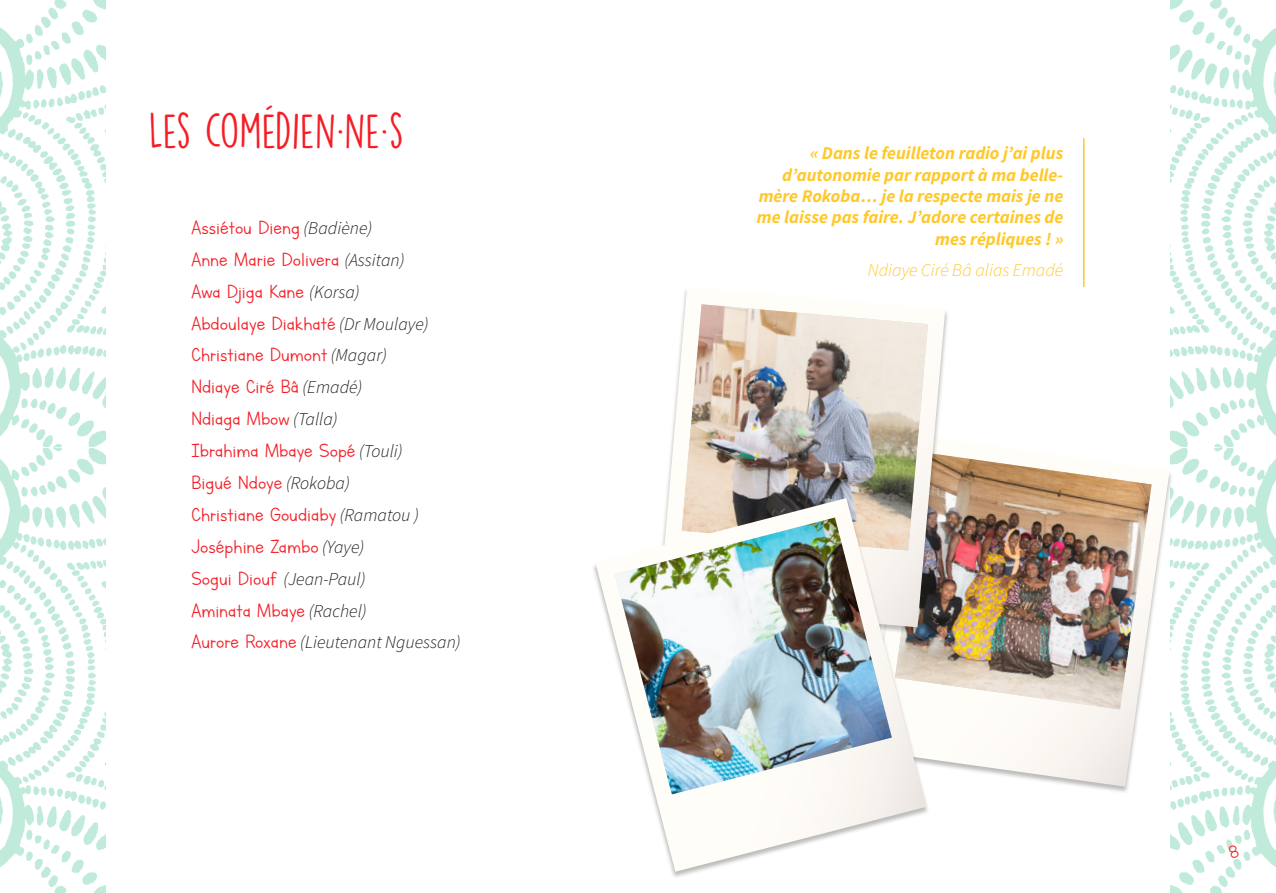
<style>
.page{position:relative;width:1276px;height:893px;background:#fff}
.page>*{position:absolute;margin:0;border:0;box-sizing:border-box;transform-origin:0 0}
._02-noms{font:45px "DK Lemon Yellow Sun";color:#f41e26}
._04-txt{font:22.5px "Lettersfor Learners";color:#f41e26}
._10-Verbatim{font:italic 700 18px/21.3px "Source Sans Pro";color:#ffc82a;text-align:right}
._04-txt-2{font:italic 300 18px "Source Sans Pro";color:#1d1d1b}
._11-Verbatim-nom{font:italic 300 18px "Source Sans Pro";color:#ffc82a}
.s1{font-family:"Source Sans Pro";font-weight:300;font-style:italic;font-size:18px;color:#1d1d1b}
.s2{font-family:"Lettersfor Learners";font-weight:400;font-style:normal;font-size:22.5px;color:#f41e26}
</style>
<div class="page">
<img style="left:0;top:0;width:1276px;height:893px">
<div style="left:106px;top:0;width:1063px;height:893px;background:#fff"></div>
<div style="left:865px;top:435px;width:308px;height:360px;background:#1d1d1b;opacity:.3"></div>
<svg style="left:929px;top:435px;width:240px;height:352px"></svg>
<img style="left:929px;top:453px;width:222px;height:256px">
<div style="left:655px;top:287px;width:294px;height:348px;background:#1d1d1b;opacity:.3"></div>
<svg style="left:659px;top:287px;width:286px;height:340px"></svg>
<img style="left:682px;top:304px;width:246px;height:194px">
<hr style="left:1083px;top:138px;width:1px;height:149px;background:#ffc82a">
<div style="left:591px;top:498px;width:338px;height:381px;background:#1d1d1b;opacity:.3"></div>
<svg style="left:595px;top:498px;width:331px;height:374px"></svg>
<img style="left:615px;top:517px;width:277px;height:277px">
<svg style="left:1228px;top:845px;width:11px;height:14px"></svg>
<p class="_02-noms" style="left:149px;top:103px;width:256px">LES COMÉDIEN.NE.S</p>
<p class="_04-txt" style="left:191px;top:215px;width:182px">Assiétou Dieng <span class="s1">(Badiène)</span></p>
<p class="_04-txt" style="left:191px;top:247px;width:215px">Anne Marie Dolivera <span class="s1">(Assitan)</span></p>
<p class="_04-txt" style="left:191px;top:279px;width:170px">Awa Djiga Kane <span class="s1">(Korsa)</span></p>
<p class="_04-txt" style="left:191px;top:311px;width:239px">Abdoulaye Diakhaté <span class="s1">(Dr Moulaye)</span></p>
<p class="_04-txt" style="left:191px;top:343px;width:197px">Christiane Dumont <span class="s1">(Magar)</span></p>
<p class="_04-txt" style="left:191px;top:375px;width:173px">Ndiaye Ciré Bâ <span class="s1">(Emadé)</span></p>
<p class="_04-txt" style="left:191px;top:407px;width:148px">Ndiaga Mbow <span class="s1">(Talla)</span></p>
<p class="_04-txt" style="left:191px;top:439px;width:213px">Ibrahima Mbaye Sopé <span class="s1">(Touli)</span></p>
<p class="_04-txt" style="left:191px;top:471px;width:160px">Bigué Ndoye <span class="s1">(Rokoba)</span></p>
<p class="_04-txt" style="left:191px;top:502px;width:229px">Christiane Goudiaby <span class="s1">(Ramatou )</span></p>
<p class="_04-txt" style="left:191px;top:534px;width:175px">Joséphine Zambo <span class="s1">(Yaye)</span></p>
<p class="_04-txt-2" style="left:191px;top:568px;width:176px"><span class="s2">Sogui Diouf</span> (Jean-Paul)</p>
<p class="_04-txt" style="left:191px;top:598px;width:177px">Aminata Mbaye <span class="s1">(Rachel)</span></p>
<p class="_04-txt-2" style="left:191px;top:632px;width:271px"><span class="s2">Aurore Roxane</span> (Lieutenant Nguessan)</p>
<p class="_10-Verbatim" style="left:757px;top:143px;width:308px">« Dans le feuilleton radio j’ai plus d’autonomie par rapport à ma belle&shy;mère Rokoba… je la respecte mais je ne me laisse pas faire. J’adore certaines de mes répliques ! »</p>
<p class="_11-Verbatim-nom" style="left:868px;top:260px;width:197px">Ndiaye Ciré Bâ alias Emadé</p>
</div>
